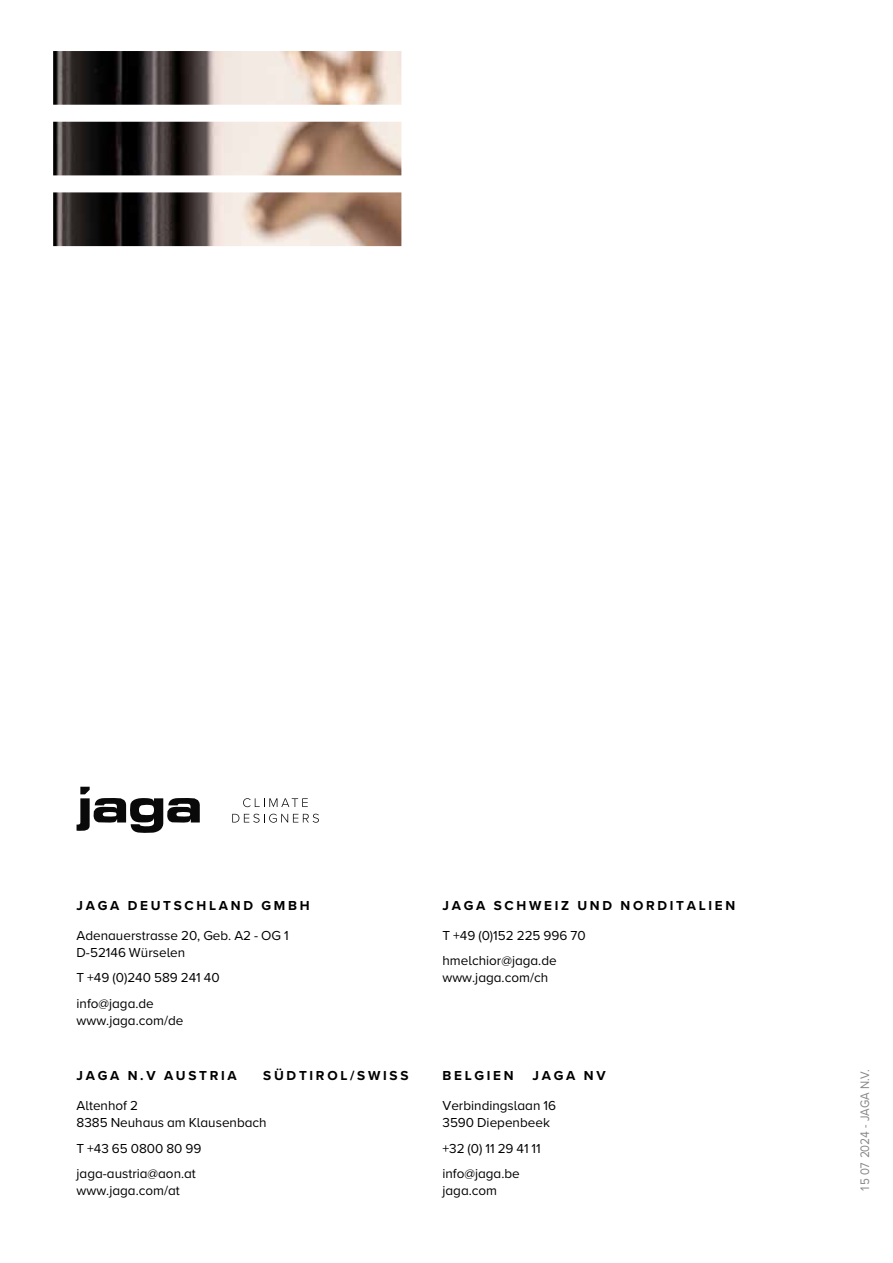
<style>
.page{position:relative;width:893px;height:1263px;background:#fff}
.page>*{position:absolute;margin:0;border:0;box-sizing:border-box;transform-origin:0 0}
.t1{font:13.5px/25.5px "Proxima Nova";color:#000}
.t2{font:700 13.5px "Proxima Nova";letter-spacing:.2em;color:#000}
.t3{font:12.9px "Proxima Nova";letter-spacing:-.015em;color:#878787;scale:.9 1}
</style>
<div class="page">
<svg style="left:243px;top:798px;width:65px;height:9px"></svg>
<svg style="left:232px;top:814px;width:87px;height:9px"></svg>
<svg style="left:77px;top:787px;width:123px;height:46px"></svg>
<img style="left:53px;top:51px;width:348px;height:195px">
<p class="t2" style="left:77px;top:896px;width:235px">JAGA DEUTSCHLAND GMBH</p>
<p class="t1" style="left:77px;top:926px;width:214px;line-height:17px">Adenauerstrasse 20, Geb. A2 - OG 1<br>D-52146 Würselen</p>
<p class="t1" style="left:77px;top:964px;width:145px">T +49 (0)240 589 241 40 info@jaga.de</p>
<p class="t1" style="left:77px;top:1007px;width:108px">www.jaga.com/de</p>
<p class="t2" style="left:77px;top:1066px;width:162px">JAGA N.V AUSTRIA</p>
<p class="t2" style="left:263px;top:1066px;width:147px">SÜDTIROL/SWISS</p>
<p class="t1" style="left:77px;top:1096px;width:192px;line-height:17px">Altenhof 2<br>8385 Neuhaus am Klausenbach</p>
<p class="t1" style="left:77px;top:1135px;width:126px">T +43 65 0800 80 99 jaga-austria@aon.at</p>
<p class="t1" style="left:77px;top:1177px;width:105px">www.jaga.com/at</p>
<p class="t2" style="left:442px;top:896px;width:294px">JAGA SCHWEIZ UND NORDITALIEN</p>
<p class="t1" style="left:442px;top:922px;width:145px">T +49 (0)152 225 996 70 hmelchior@jaga.de</p>
<p class="t1" style="left:442px;top:964px;width:107px">www.jaga.com/ch</p>
<p class="t2" style="left:442px;top:1066px;width:73px">BELGIEN</p>
<p class="t2" style="left:533px;top:1066px;width:74px">JAGA NV</p>
<p class="t1" style="left:442px;top:1096px;width:115px;line-height:17px">Verbindingslaan 16<br>3590 Diepenbeek</p>
<p class="t1" style="left:442px;top:1135px;width:100px">+32 (0) 11 29 41 11 info@jaga.be</p>
<p class="t1" style="left:442px;top:1177px;width:56px">jaga.com</p>
<p class="t3" style="left:855px;top:1192px;width:138px;rotate:-90deg">15 07 2024 - JAGA N.V.</p>
</div>
